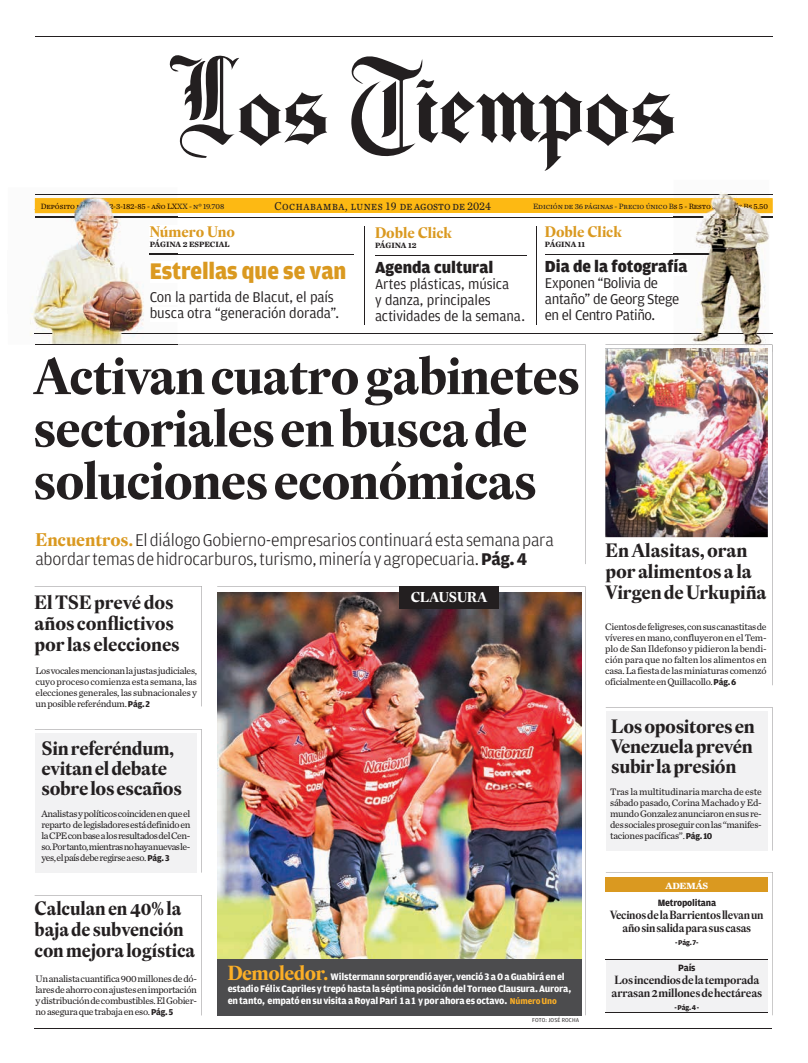
<style>
.page{position:relative;width:808px;height:1063px;background:#fff}
.page>*{position:absolute;margin:0;border:0;box-sizing:border-box;transform-origin:0 0}
.t1{font:700 51.5px/52.4px "Eudald Headline";letter-spacing:-.02em;color:#231f20}
.t2{font:900 24px "Amplitude";letter-spacing:-.005em;color:#da9920;scale:.96 1}
.t3{font:700 19px/20px "Eudald Headline";letter-spacing:-.01em;color:#231f20}
.t4{font:700 19px/21px "Eudald Headline";letter-spacing:-.01em;color:#231f20;scale:.96 1}
.t5{font:300 18px/19px "Amplitude";letter-spacing:-.015em;color:#231f20}
.t6{font:900 17px "Amplitude";color:#231f20}
.t7{font:15px/16px "Amplitude";letter-spacing:-.01em;color:#231f20}
.t8{font:15px/16px "Amplitude";letter-spacing:-.03em;color:#231f20}
.t9{font:700 15px "Eudald Headline";letter-spacing:-.005em;color:#da9920}
.t10{font:700 14px "Eudald Headline";letter-spacing:-.02em;color:#fff}
.t11{font:12px "Chronicle Text G2";letter-spacing:.065em;color:#231f20;scale:.9 1}
.t12{font:600 11.7px/13px "Eudald Headline";letter-spacing:-.02em;color:#231f20;text-align:center}
.t13{font:700 10px/12px "Amplitude";letter-spacing:-.02em;color:#fff}
.t14{font:9.8px/11px "Chronicle Text G2";letter-spacing:-.03em;color:#231f20;text-align:justify}
.t15{font:700 9.7px "Amplitude";letter-spacing:-.02em;color:#231f20}
.t16{font:700 9.4px "Chronicle Text G1";letter-spacing:-.025em;color:#fff;scale:1.06 1}
.t17{font:8px "Chronicle Text G2";letter-spacing:.075em;color:#231f20}
.t18{font:8px "Chronicle Text G2";color:#1b0800}
.t19{font:700 8px "Chronicle Text G1";letter-spacing:-.005em;color:#231f20}
.t20{font:700 7.4px "Amplitude";letter-spacing:-.02em;color:#231f20}
.t21{font:6px "Amplitude";letter-spacing:.02em;color:#231f20}
.s1{color:#8ca2ad}
.s2{color:#97aeba}
.s3{color:#b9bbc9}
.s4{color:#d2b9b7}
.s5{color:#d7c2c2}
.s6{color:#e7d9d5}
.s7{color:#231f20}
.s8{color:#1b0800}
.s9{color:#dad3c4}
.s10{color:#f7f5f6}
.s11{color:#7b6846}
.s12{color:#db9a22}
.s13{font-family:"Eudald Headline";font-weight:700;color:#da9920}
.s14{font-weight:700}
.s15{font-family:"Amplitude";font-weight:700;font-size:9px}
.s16{font-family:"Chronicle Text G1"}
.s17{font-family:"Eudald Headline";font-size:20px;color:#fcaf26}
.s18{font-size:9px;color:#fcaf26}
</style>
<div class="page">
<svg style="left:217px;top:586px;width:368px;height:429px"></svg>
<img style="left:217px;top:592px;width:364px;height:368px">
<hr style="left:35px;top:333px;width:737px;height:1px;background:#231f20">
<hr style="left:35px;top:1029px;width:737px;height:1px;background:#231f20">
<div style="left:399px;top:586px;width:99px;height:23px;background:#231f20"></div>
<svg style="left:606px;top:872px;width:167px;height:143px"></svg>
<hr style="left:606px;top:960px;width:162px;height:1px;background:#231f20">
<hr style="left:606px;top:1012px;width:162px;height:1px;background:#231f20">
<svg style="left:606px;top:707px;width:166px;height:1px"></svg>
<svg style="left:35px;top:729px;width:167px;height:144px"></svg>
<img style="left:605px;top:348px;width:163px;height:190px">
<svg style="left:35px;top:586px;width:167px;height:120px"></svg>
<svg style="left:35px;top:895px;width:167px;height:120px"></svg>
<div style="left:606px;top:711px;width:162px;height:140px;background:#f2f2f3"></div>
<div style="left:35px;top:733px;width:162px;height:140px;background:#f2f2f3"></div>
<hr style="left:545px;top:254px;width:170px;height:1px;background:#231f20">
<hr style="left:150px;top:254px;width:203px;height:1px;background:#231f20">
<div style="left:217px;top:960px;width:364px;height:56px;background:#4c4c4e"></div>
<hr style="left:35px;top:195px;width:737px;height:1px;background:#231f20">
<hr style="left:36px;top:37px;width:737px;height:1px;background:#231f20">
<svg style="left:169px;top:55px;width:158px;height:103px"></svg>
<svg style="left:351px;top:56px;width:324px;height:115px"></svg>
<div style="left:35px;top:198px;width:737px;height:15px;background:#fdb913"></div>
<hr style="left:35px;top:217px;width:737px;height:1px;background:#231f20">
<hr style="left:536px;top:226px;width:1px;height:99px;background:#231f20">
<hr style="left:365px;top:226px;width:1px;height:99px;background:#231f20">
<hr style="left:375px;top:256px;width:151px;height:1px;background:#231f20">
<img style="left:30px;top:194px;width:147px;height:150px">
<img style="left:35px;top:344px;width:142px;height:1px">
<img style="left:35px;top:333px;width:142px;height:1px">
<img style="left:150px;top:226px;width:27px;height:11px">
<img style="left:150px;top:239px;width:27px;height:8px">
<img style="left:151px;top:261px;width:26px;height:21px">
<img style="left:150px;top:291px;width:27px;height:14px">
<img style="left:151px;top:307px;width:26px;height:14px">
<svg style="left:150px;top:254px;width:27px;height:1px"></svg>
<img style="left:35px;top:195px;width:142px;height:1px">
<img style="left:35px;top:198px;width:142px;height:15px">
<img style="left:41px;top:203px;width:136px;height:6px">
<img style="left:35px;top:217px;width:142px;height:1px">
<img style="left:673px;top:191px;width:100px;height:161px">
<img style="left:673px;top:333px;width:99px;height:1px">
<img style="left:673px;top:345px;width:99px;height:7px">
<img style="left:673px;top:254px;width:42px;height:1px">
<img style="left:673px;top:259px;width:14px;height:17px">
<img style="left:673px;top:293px;width:6px;height:14px">
<img style="left:673px;top:195px;width:99px;height:1px">
<img style="left:673px;top:198px;width:99px;height:15px">
<img style="left:673px;top:203px;width:95px;height:6px">
<img style="left:673px;top:217px;width:99px;height:1px">
<p class="t18" style="left:41px;top:200px;width:185px">Depósito l<span class="s1">e</span><span class="s2">g</span><span class="s3">a</span><span class="s4">l</span> <span class="s5">n</span><span class="s6">º</span> 2-3-182-85 - año LXX<span class="s7">X - nº 19.708</span></p>
<p class="t11" style="left:274px;top:197px;width:242px">Cochabamba, lunes 19 de agosto de 2024</p>
<p class="t17" style="left:533px;top:201px;width:236px">Edición de 36 páginas - Precio único <span class="s8">Bs 5 - Resto d</span><span class="s9">el</span> <span class="s10">Pa</span><span class="s11">í</span><span class="s8">s Bs 5.50</span></p>
<h3 class="t9" style="left:375px;top:223px;width:79px">Doble Click</h3>
<p class="t19" style="left:375px;top:239px;width:43px">PÁGINA 12</p>
<h3 class="t6" style="left:375px;top:258px;width:120px">Agenda cultural</h3>
<h3 class="t7" style="left:375px;top:276px;width:151px">Artes plásticas, música<br>y danza, principales actividades de la semana.</h3>
<h3 class="t9" style="left:545px;top:221px;width:79px">Doble Click</h3>
<p class="t19" style="left:545px;top:238px;width:42px">PÁGINA 11</p>
<h3 class="t9" style="left:150px;top:221px;width:87px"><span class="s12">Núm</span>ero Uno</h3>
<p class="t19" style="left:150px;top:238px;width:81px">PÁGINA 2 ESPECIAL</p>
<h2 class="t2" style="left:150px;top:257px;width:206px"><span class="s12">Est</span>rellas que se van</h2>
<h3 class="t7" style="left:150px;top:290px;width:191px">Con la partida de Blacut, el país busca otra “generación dorada”.</h3>
<h3 class="t6" style="left:545px;top:257px;width:144px">Dia de la fotografía</h3>
<h3 class="t8" style="left:545px;top:275px;width:136px">Exponen “Bolivia de antaño” de Georg Stege en el Centro Patiño.</h3>
<h1 class="t1" style="left:33px;top:349px;width:548px">Activan cuatro gabinetes sectoriales en busca de soluciones económicas</h1>
<h3 class="t5" style="left:35px;top:531px;width:520px"><span class="s13">Encuentros.</span> El diálogo Gobierno-empresarios continuará esta semana para abordar temas de hidrocarburos, turismo, minería y agropecuaria. <span class="s14">Pág. 4</span></h3>
<h3 class="t3" style="left:35px;top:592px;width:147px;line-height:21px">El TSE prevé dos años conflictivos por las elecciones</h3>
<p class="t14" style="left:35px;top:665px;width:163px">Los vocales mencionan la justas judiciales, cuyo proceso comienza esta semana, las elecciones generales, las subnacionales y un posible referéndum.<span class="s15">Pág.2</span></p>
<h3 class="t3" style="left:42px;top:738px;width:142px">Sin referéndum, evitan el debate sobre los escaños</h3>
<p class="t14" style="left:42px;top:808px;width:150px">Analistas y políticos coinciden en que el reparto de legisladores está definido en la CPE con base a los resultados del Cen&shy;so. Por tanto, mientras no haya nuevas le&shy;yes, el país debe regirse a eso<span class="s16">.</span> <span class="s15">Pág.3</span></p>
<h3 class="t4" style="left:35px;top:898px;width:169px">Calculan en 40% la baja de subvención con mejora logística</h3>
<p class="t14" style="left:35px;top:973px;width:163px">Un analista cuantifica 900 millones de dó&shy;lares de ahorro con ajustes en importación y distribución de combustibles. El Gobier&shy;no asegura que trabaja en eso<span class="s16">.</span> <span class="s15">Pág.5</span></p>
<h3 class="t10" style="left:411px;top:588px;width:78px">CLAUSURA</h3>
<p class="t13" style="left:228px;top:970px;width:345px"><span class="s17">Demoledor.</span> Wilstermann sorprendió ayer, venció 3 a 0 a Guabirá en el estadio Félix Capriles y trepó hasta la séptima posición del Torneo Clausura. Aurora, en tanto, empató en su visita a Royal Pari 1 a 1 y por ahora es octavo. <span class="s18">Número Uno</span></p>
<p class="t21" style="left:532px;top:1017px;width:49px">FOTO: JOSÉ ROCHA</p>
<h3 class="t3" style="left:605px;top:540px;width:163px;line-height:21px">En Alasitas, oran por alimentos a la<br>Virgen de Urkupiña</h3>
<p class="t14" style="left:605px;top:621px;width:163px">Cientos de feligreses, con sus canastitas de víveres en mano, confluyeron en el Tem&shy;plo de San Ildefonso y pidieron la bendi&shy;ción para que no falten los alimentos en casa. La fiesta de las miniaturas comenzó oficialmente en Quillacollo.<span class="s15">Pág.6</span></p>
<h3 class="t3" style="left:611px;top:716px;width:145px;text-align:justify">Los opositores en Venezuela prevén subir la presión</h3>
<p class="t14" style="left:610px;top:786px;width:153px">Tras la multitudinaria marcha de este sábado pasado, Corina Machado y Ed&shy;mundo Gonzalez anunciaron en sus re&shy;des sociales proseguir con las “manifes&shy;taciones pacíficas”<span class="s16">.</span> <span class="s15">Pág. 10</span></p>
<p class="t16" style="left:665px;top:878px;width:42px">ADEMÁS</p>
<p class="t15" style="left:658px;top:897px;width:60px">Metropolitana</p>
<p class="t12" style="left:610px;top:908px;width:155px">Vecinos de la Barrientos llevan un año sin salida para sus casas</p>
<p class="t20" style="left:675px;top:938px;width:25px">- Pág. 7-</p>
<p class="t15" style="left:678px;top:962px;width:19px">País</p>
<p class="t12" style="left:612px;top:973px;width:152px;text-align:left">Los incendios de la temporada arrasan 2 millones de hectáreas</p>
<p class="t20" style="left:674px;top:1003px;width:26px">- Pág. 4 -</p>
</div>
